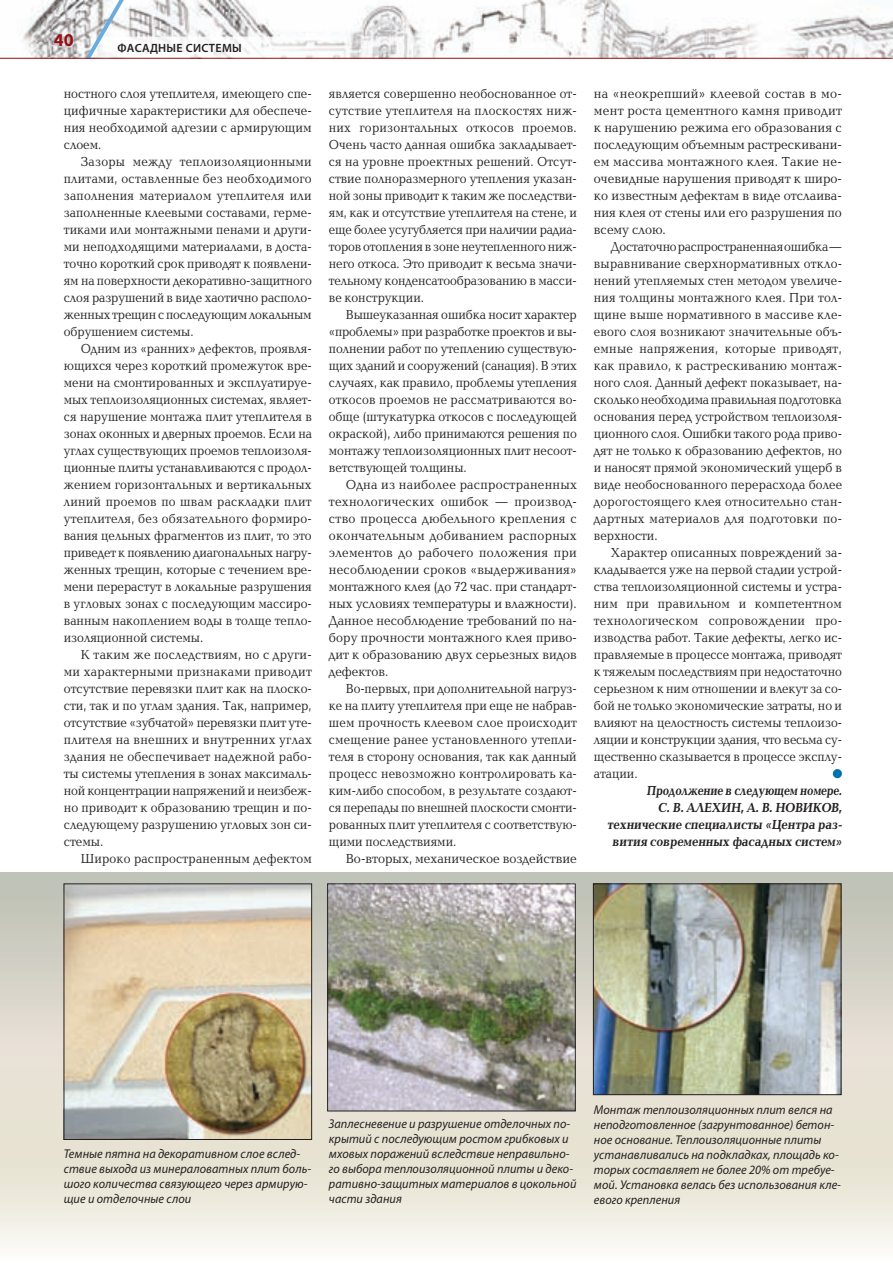
<style>
.page{position:relative;width:893px;height:1263px;background:#fff}
.page>*{position:absolute;margin:0;border:0;box-sizing:border-box;transform-origin:0 0}
.t1{font:700 18px "Myriad Pro";color:#941114}
._01PR-Text{font:13.5px/17px "Baltica C";color:#231f20;text-align:justify;scale:.9 1}
._01PR-Text-2{font:13.5px/17px "Baltica C";color:#231f20;text-align:justify;scale:.91 1}
._01PR-Text-3{font:13.5px/17px "Baltica C";color:#231f20;text-align:justify;scale:.92 1}
._01PR-Text-4{font:13.5px/17px "Baltica C";color:#231f20;text-align:justify;scale:.93 1}
._07PR-Autor{font:700 13.5px/17px "Baltica C";color:#231f20;text-align:center;scale:.9 1}
._01PR-Text-5{font:13.5px "Baltica C";letter-spacing:.02em;color:#231f20;scale:.9 1}
._07PR-Autor-2{font:700 13.5px "Baltica C";color:#231f20;scale:.84 1}
._08PR-FotoTable{font:italic 12.75px/15px "Myriad Pro";letter-spacing:.005em;color:#231f20;scale:.96 1}
.t2{font:600 12px "Myriad Pro";letter-spacing:.025em;color:#231f20}
</style>
<div class="page">
<img style="left:0;top:0;width:892px;height:58px">
<img style="left:133px;top:37px;width:327px;height:21px">
<svg style="left:86px;top:0;width:47px;height:58px"></svg>
<hr style="left:0;top:58px;width:892px;height:1px;background:#941114">
<svg style="left:0;top:872px;width:893px;height:376px;background:#e3e0d4"></svg>
<img style="left:66px;top:886px;width:244px;height:252px">
<div style="left:64px;top:884px;width:248px;height:256px;border:1px solid #231f20"></div>
<img style="left:595px;top:886px;width:244px;height:207px">
<div style="left:593px;top:884px;width:248px;height:211px;border:1px solid #231f20"></div>
<div style="left:833px;top:769px;width:9px;height:9px;background:#0073ae;border-radius:50%"></div>
<img style="left:329px;top:886px;width:244px;height:223px">
<div style="left:327px;top:884px;width:248px;height:227px;border:1px solid #231f20"></div>
<h1 class="t1" style="left:54px;top:30px;width:21px">40</h1>
<p class="t2" style="left:117px;top:42px;width:126px">ФАСАДНЫЕ СИСТЕМЫ</p>
<p class="_01PR-Text-2" style="left:64px;top:85px;width:274px">ностного слоя утеплителя, имеющего спе&shy;цифичные характеристики для обеспече&shy;ния необходимой адгезии с армирующим слоем.</p>
<p class="_01PR-Text" style="left:64px;top:153px;width:277px;text-indent:17px">Зазоры между теплоизоляционными плитами, оставленные без необходимого заполнения материалом утеплителя или заполненные клеевыми составами, герме&shy;тиками или монтажными пенами и други&shy;ми неподходящими материалами, в доста&shy;точно короткий срок приводят к появлени&shy;ям на поверхности декоративно-защитного слоя разрушений в виде хаотично располо&shy;женных трещин с последующим локальным обрушением системы.</p>
<p class="_01PR-Text" style="left:64px;top:341px;width:277px;text-indent:17px">Одним из «ранних» дефектов, проявля&shy;ющихся через короткий промежуток вре&shy;мени на смонтированных и эксплуатируе&shy;мых теплоизоляционных системах, являет&shy;ся нарушение монтажа плит утеплителя в зонах оконных и дверных проемов. Если на углах существующих проемов теплоизоля&shy;ционные плиты устанавливаются с продол&shy;жением горизонтальных и вертикальных линий проемов по швам раскладки плит утеплителя, без обязательного формиро&shy;вания цельных фрагментов из плит, то это приведет к появлению диагональных нагру&shy;женных трещин, которые с течением вре&shy;мени перерастут в локальные разрушения в угловых зонах с последующим массиро&shy;ванным накоплением воды в толще тепло&shy;изоляционной системы.</p>
<p class="_01PR-Text-2" style="left:64px;top:647px;width:274px;text-indent:17px">К таким же последствиям, но с други&shy;ми характерными признаками приводит отсутствие перевязки плит как на плоско&shy;сти, так и по углам здания. Так, например, отсутствие «зубчатой» перевязки плит уте&shy;плителя на внешних и внутренних углах здания не обеспечивает надежной рабо&shy;ты системы утепления в зонах максималь&shy;ной концентрации напряжений и неизбеж&shy;но приводит к образованию трещин и по&shy;следующему разрушению угловых зон си&shy;стемы.</p>
<p class="_01PR-Text-5" style="left:81px;top:852px;width:258px">Широко распространенным дефектом</p>
<p class="_01PR-Text" style="left:329px;top:85px;width:277px">является совершенно необоснованное от&shy;сутствие утеплителя на плоскостях ниж&shy;них горизонтальных откосов проемов.<br>Очень часто данная ошибка закладывает&shy;ся на уровне проектных решений. Отсут&shy;ствие полноразмерного утепления указан&shy;ной зоны приводит к таким же последстви&shy;ям, как и отсутствие утеплителя на стене, и еще более усугубляется при наличии радиа&shy;торов отопления в зоне неутепленного ниж&shy;него откоса. Это приводит к весьма значи&shy;тельному конденсатообразованию в масси&shy;ве конструкции.</p>
<p class="_01PR-Text" style="left:329px;top:307px;width:277px;text-indent:17px">Вышеуказанная ошибка носит характер «проблемы» при разработке проектов и вы&shy;полнении работ по утеплению существую&shy;щих зданий и сооружений (санация). В этих случаях, как правило, проблемы утепления откосов проемов не рассматриваются во&shy;обще (штукатурка откосов с последующей окраской), либо принимаются решения по монтажу теплоизоляционных плит несоот&shy;ветствующей толщины.</p>
<p class="_01PR-Text-3" style="left:329px;top:477px;width:271px;text-indent:17px">Одна из наиболее распространенных технологических ошибок — производ&shy;ство процесса дюбельного крепления с окончательным добиванием распорных элементов до рабочего положения при несоблюдении сроков «выдерживания» монтажного клея (до 72 час. при стандарт&shy;ных условиях температуры и влажности).<br>Данное несоблюдение требований по на&shy;бору прочности монтажного клея приво&shy;дит к образованию двух серьезных видов дефектов.</p>
<p class="_01PR-Text" style="left:329px;top:681px;width:277px;text-indent:17px">Во-первых, при дополнительной нагруз&shy;ке на плиту утеплителя при еще не набрав&shy;шем прочность клеевом слое происходит смещение ранее установленного утепли&shy;теля в сторону основания, так как данный процесс невозможно контролировать ка&shy;ким-либо способом, в результате создают&shy;ся перепады по внешней плоскости смонти&shy;рованных плит утеплителя с соответствую&shy;щими последствиями.</p>
<p class="_01PR-Text-4" style="left:346px;top:851px;width:250px">Во-вторых, механическое воздействие</p>
<p class="_01PR-Text-4" style="left:594px;top:85px;width:268px">на «неокрепший» клеевой состав в мо&shy;мент роста цементного камня приводит к нарушению режима его образования с последующим объемным растрескивани&shy;ем массива монтажного клея. Такие не&shy;очевидные нарушения приводят к широ&shy;ко известным дефектам в виде отслаива&shy;ния клея от стены или его разрушения по всему слою.</p>
<p class="_01PR-Text" style="left:594px;top:239px;width:277px;text-indent:17px">Достаточно распространенная ошибка — выравнивание сверхнормативных откло&shy;нений утепляемых стен методом увеличе&shy;ния толщины монтажного клея. При тол&shy;щине выше нормативного в массиве кле&shy;евого слоя возникают значительные объ&shy;емные напряжения, которые приводят, как правило, к растрескиванию монтаж&shy;ного слоя. Данный дефект показывает, на&shy;сколько необходима правильная подготовка основания перед устройством теплоизоля&shy;ционного слоя. Ошибки такого рода приво&shy;дят не только к образованию дефектов, но и наносят прямой экономический ущерб в виде необоснованного перерасхода более дорогостоящего клея относительно стан&shy;дартных материалов для подготовки по&shy;верхности.</p>
<p class="_01PR-Text" style="left:594px;top:545px;width:277px;text-indent:17px">Характер описанных повреждений за&shy;кладывается уже на первой стадии устрой&shy;ства теплоизоляционной системы и устра&shy;ним при правильном и компетентном технологическом сопровождении про&shy;изводства работ. Такие дефекты, легко ис&shy;правляемые в процессе монтажа, приводят к тяжелым последствиям при недостаточно серьезном к ним отношении и влекут за со&shy;бой не только экономические затраты, но и влияют на целостность системы теплоизо&shy;ляции и конструкции здания, что весьма су&shy;щественно сказывается в процессе эксплу&shy;атации.</p>
<p class="_07PR-Autor-2" style="left:646px;top:783px;width:236px">Продолжение в следующем номере.</p>
<p class="_07PR-Autor" style="left:658px;top:800px;width:208px">С. В. АЛЕХИН, А. В. НОВИКОВ,</p>
<p class="_07PR-Autor" style="left:607px;top:817px;width:265px">технические специалисты «Центра раз&shy;вития современных фасадных систем»</p>
<p class="_08PR-FotoTable" style="left:64px;top:1147px;width:259px">Темные пятна на декоративном слое вслед&shy;ствие выхода из минераловатных плит боль&shy;шого количества связующего через армирую&shy;щие и отделочные слои</p>
<p class="_08PR-FotoTable" style="left:329px;top:1117px;width:259px">Заплесневение и разрушение отделочных по&shy;крытий с последующим ростом грибковых и мховых поражений вследствие неправильно&shy;го выбора теплоизоляционной плиты и деко&shy;ративно-защитных материалов в цокольной части здания</p>
<p class="_08PR-FotoTable" style="left:594px;top:1102px;width:259px">Монтаж теплоизоляционных плит велся на неподготовленное (загрунтованное) бетон&shy;ное основание. Теплоизоляционные плиты устанавливались на подкладках, площадь ко&shy;торых составляет не более 20% от требуе&shy;мой. Установка велась без использования кле&shy;евого крепления</p>
</div>
